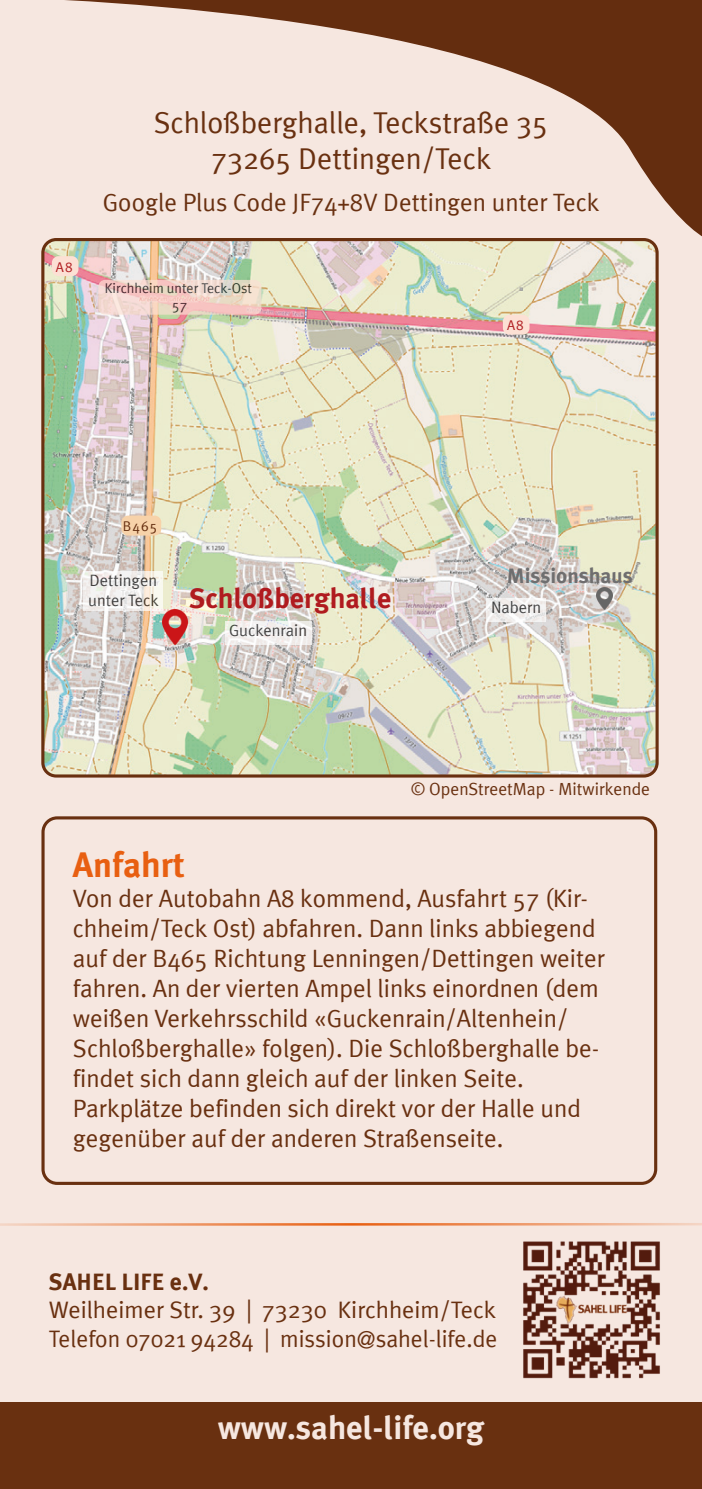
<style>
.page{position:relative;width:702px;height:1489px;background:#fff}
.page>*{position:absolute;margin:0;border:0;box-sizing:border-box;transform-origin:0 0}
.t1{font:700 35px "Meta Plus";color:#e85f11}
.t2{font:700 32.5px "Meta Plus";color:#f6e7e0}
.t3{font:30px/36px "Meta Plus";color:#693010;text-align:center}
.t4{font:700 28.25px "Meta Plus";color:#b01b1f}
.t5{font:25px/30px "Meta Plus";color:#693010}
.t6{font:23.75px "Meta Plus";color:#693010}
.t7{font:700 23.75px "Meta Plus";color:#693010}
.t8{font:700 21px "Meta Plus";color:#6f6e6f}
.t9{font:17.5px "Meta Plus";color:#693010}
.t10{font:16.5px/19.8px "Meta Plus";color:#020203}
.t11{font:14px/17px "Meta Plus";color:#020203;text-align:center}
.t12{font:14px "Meta Plus";color:#b01b1f}
.t13{font:14px "Meta Plus";color:#642d0f}
.s1{font-size:31px}
</style>
<div class="page">
<div style="left:0;top:0;width:702px;height:1488px;background:#f6e7e0"></div>
<svg style="left:65px;top:0;width:637px;height:237px"></svg>
<div style="left:41px;top:816px;width:616px;height:368px;border:3px solid #693010;border-radius:14px"></div>
<img style="left:45px;top:240px;width:612px;height:536px">
<div style="left:41px;top:238px;width:617px;height:539px;border:3px solid #693010;border-radius:13px"></div>
<img style="left:163px;top:610px;width:24px;height:34px">
<img style="left:596px;top:587px;width:16px;height:22px">
<div style="left:503px;top:315px;width:26px;height:19px;background:#fce0d4;border-radius:7px"></div>
<div style="left:52px;top:256px;width:26px;height:20px;background:#fce0d4;border-radius:7px"></div>
<svg style="left:83px;top:570px;width:80px;height:40px;fill:#f3f0ee"></svg>
<svg style="left:486px;top:598px;width:60px;height:23px"></svg>
<svg style="left:225px;top:621px;width:86px;height:23px;fill:#f2f1f0"></svg>
<div style="left:121px;top:515px;width:40px;height:20px;background:#f7d2a9;border-radius:7px"></div>
<svg style="left:98px;top:280px;width:163px;height:35px"></svg>
<img style="left:523px;top:1241px;width:137px;height:138px">
<div style="left:0;top:1402px;width:702px;height:86px;background:#693010"></div>
<hr style="left:0;top:1222px;width:702px;height:3px;background:#e85f11">
<p class="t12" style="left:56px;top:259px;width:18px">A8</p>
<p class="t3" style="left:154px;top:104px;width:396px">Schloßberghalle, Teckstraße 35<br>73265 Dettingen/Teck</p>
<p class="t5" style="left:103px;top:187px;width:498px">Google Plus Code JF74+8V Dettingen unter Teck</p>
<p class="t11" style="left:105px;top:279px;width:149px">Kirchheim unter Teck-Ost<br>57</p>
<p class="t12" style="left:507px;top:317px;width:18px">A8</p>
<p class="t13" style="left:123px;top:518px;width:36px">B465</p>
<p class="t10" style="left:88px;top:570px;width:72px">Dettingen unter Teck</p>
<p class="t4" style="left:189px;top:582px;width:204px">Schloßberghalle</p>
<p class="t10" style="left:229px;top:620px;width:80px">Guckenrain</p>
<p class="t8" style="left:507px;top:563px;width:127px">Missionshaus</p>
<p class="t10" style="left:491px;top:597px;width:52px">Nabern</p>
<p class="t9" style="left:411px;top:778px;width:240px">© OpenStreetMap - Mitwirkende</p>
<p class="t1" style="left:73px;top:844px;width:113px">Anfahrt</p>
<p class="t5" style="left:73px;top:882px;width:534px">Von der Autobahn A8 kommend, Ausfahrt 57 (Kir&shy;chheim/Teck Ost) abfahren. Dann links abbiegend auf der B465 Richtung Lenningen/Dettingen weiter fahren. An der vierten Ampel links einordnen (dem weißen Verkehrsschild «Guckenrain/Altenhein/ Schloßberghalle» folgen). Die Schloßberghalle be&shy;findet sich dann gleich auf der linken Seite.</p>
<p class="t5" style="left:73px;top:1092px;width:509px">Parkplätze befinden sich direkt vor der Halle und gegenüber auf der anderen Straßenseite.</p>
<p class="t7" style="left:49px;top:1267px;width:161px">SAHEL LIFE e.V.</p>
<p class="t6" style="left:49px;top:1296px;width:448px">Weilheimer Str. 39 <span class="s1">|</span> 73230 Kirchheim/Teck</p>
<p class="t6" style="left:49px;top:1324px;width:450px">Telefon 07021 94284 <span class="s1">|</span> mission@sahel-life.de</p>
<p class="t2" style="left:218px;top:1408px;width:268px">www.sahel-life.org</p>
</div>
